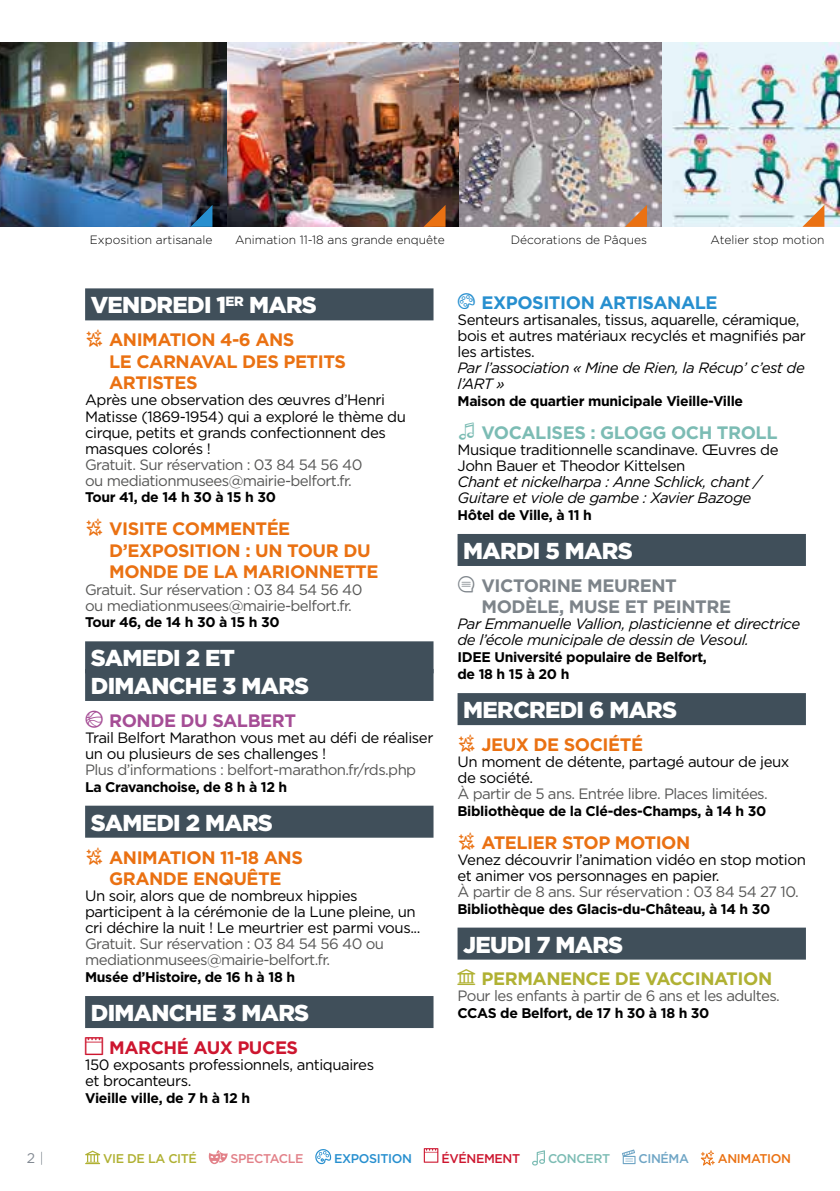
<style>
.page{position:relative;width:840px;height:1191px;background:#fff}
.page>*{position:absolute;margin:0;border:0;box-sizing:border-box;transform-origin:0 0}
.t1{font:900 23px/27.6px "Gotham";letter-spacing:-.03em;color:#fff}
.t2{font:700 18px/21.6px "Gotham";letter-spacing:-.025em;color:#ea7112}
.t3{font:700 18px/21.6px "Gotham";letter-spacing:-.025em;color:#7d848a}
.t4{font:700 18px "Gotham";letter-spacing:-.025em;color:#7cbcb4}
.t5{font:700 18px "Gotham";letter-spacing:-.025em;color:#b0b133}
.t6{font:700 18px "Gotham";letter-spacing:-.025em;color:#278fcf}
.t7{font:700 18px "Gotham";letter-spacing:-.025em;color:#a54d95}
.t8{font:700 18px "Gotham";letter-spacing:-.025em;color:#cd162f}
.t9{font:15px/16px "Gotham";letter-spacing:-.03em;color:#000}
.t10{font:15px/16px "Gotham";letter-spacing:-.04em;color:#575756}
.t11{font:italic 15px/16px "Gotham";letter-spacing:-.03em;color:#000}
.t12{font:700 14px/16.8px "Gotham";letter-spacing:-.025em;color:#000}
.t13{font:14px "Gotham";color:#828992}
.t14{font:500 12.6px "Gotham";letter-spacing:-.03em;color:#b0b133}
.t15{font:500 12.6px "Gotham";letter-spacing:-.03em;color:#278fcf}
.t16{font:500 12.6px "Gotham";letter-spacing:-.03em;color:#e28189}
.t17{font:500 12.6px "Gotham";letter-spacing:-.03em;color:#cd162f}
.t18{font:500 12.6px "Gotham";letter-spacing:-.03em;color:#ea7112}
.t19{font:500 12.6px "Gotham";letter-spacing:-.03em;color:#7cbcb4}
.t20{font:500 12.6px "Gotham";letter-spacing:-.03em;color:#6fa5c5}
.t21{font:300 12px "Gotham";color:#000}
.s1{font-weight:200;font-style:italic;color:#404f5a}
</style>
<div class="page">
<div style="left:85px;top:288px;width:348px;height:32px;background:#404f5a"></div>
<div style="left:85px;top:641px;width:348px;height:32px;background:#404f5a"></div>
<div style="left:85px;top:669px;width:348px;height:32px;background:#404f5a"></div>
<div style="left:85px;top:805px;width:348px;height:32px;background:#404f5a"></div>
<div style="left:85px;top:996px;width:348px;height:32px;background:#404f5a"></div>
<div style="left:457px;top:534px;width:348px;height:32px;background:#404f5a"></div>
<div style="left:457px;top:693px;width:348px;height:32px;background:#404f5a"></div>
<div style="left:457px;top:927px;width:348px;height:32px;background:#404f5a"></div>
<img style="left:0;top:43px;width:839px;height:184px">
<svg style="left:190px;top:205px;width:22px;height:22px"></svg>
<svg style="left:423px;top:205px;width:22px;height:22px"></svg>
<svg style="left:624px;top:205px;width:22px;height:22px"></svg>
<svg style="left:802px;top:205px;width:22px;height:22px"></svg>
<svg style="left:85px;top:1150px;width:15px;height:14px"></svg>
<svg style="left:209px;top:1150px;width:18px;height:14px"></svg>
<svg style="left:315px;top:1149px;width:16px;height:15px"></svg>
<svg style="left:423px;top:1148px;width:15px;height:14px"></svg>
<svg style="left:532px;top:1150px;width:12px;height:15px"></svg>
<svg style="left:622px;top:1149px;width:13px;height:15px"></svg>
<svg style="left:700px;top:1150px;width:14px;height:15px"></svg>
<p class="t21" style="left:90px;top:232px;width:124px">Exposition artisanale</p>
<p class="t21" style="left:235px;top:232px;width:211px">Animation 11-18 ans grande enquête</p>
<p class="t21" style="left:510px;top:232px;width:138px">Décorations de Pâques</p>
<p class="t21" style="left:710px;top:232px;width:115px">Atelier stop motion</p>
<h1 class="t1" style="left:91px;top:291px;width:227px">VENDREDI 1<sup>ER</sup> MARS</h1>
<p class="t2" style="left:109px;top:329px;width:238px">ANIMATION 4-6 ANS<br>LE CARNAVAL DES PETITS<br>ARTISTES</p>
<p class="t9" style="left:85px;top:392px;width:322px">Après une observation des œuvres d’Henri Matisse (1869-1954) qui a exploré le thème du cirque, petits et grands confectionnent des masques colorés !</p>
<p class="t10" style="left:85px;top:456px;width:279px">Gratuit. Sur réservation : 03 84 54 56 40 ou mediationmusees@mairie-belfort.fr.</p>
<p class="t12" style="left:85px;top:489px;width:192px">Tour 41, de 14 h 30 à 15 h 30</p>
<p class="t2" style="left:109px;top:518px;width:271px">VISITE COMMENTÉE<br>D’EXPOSITION : UN TOUR DU<br>MONDE DE LA MARIONNETTE</p>
<p class="t10" style="left:85px;top:581px;width:279px">Gratuit. Sur réservation : 03 84 54 56 40 ou mediationmusees@mairie-belfort.fr.</p>
<p class="t12" style="left:85px;top:614px;width:196px">Tour 46, de 14 h 30 à 15 h 30</p>
<h1 class="t1" style="left:91px;top:644px;width:220px">SAMEDI 2 ET<br>DIMANCHE 3 MARS</h1>
<p class="t7" style="left:109px;top:708px;width:188px">RONDE DU SALBERT</p>
<p class="t9" style="left:85px;top:729px;width:349px">Trail Belfort Marathon vous met au défi de réaliser un ou plusieurs de ses challenges !</p>
<p class="t10" style="left:85px;top:761px;width:332px">Plus d’informations : belfort-marathon.fr/rds.php</p>
<p class="t12" style="left:85px;top:778px;width:204px">La Cravanchoise, de 8 h à 12 h</p>
<h1 class="t1" style="left:91px;top:808px;width:183px">SAMEDI 2 MARS</h1>
<p class="t2" style="left:109px;top:846px;width:195px">ANIMATION 11-18 ANS<br>GRANDE ENQUÊTE</p>
<p class="t9" style="left:85px;top:887px;width:337px">Un soir, alors que de nombreux hippies participent à la cérémonie de la Lune pleine, un cri déchire la nuit ! Le meurtrier est parmi vous...</p>
<p class="t10" style="left:85px;top:935px;width:300px">Gratuit. Sur réservation : 03 84 54 56 40 ou mediationmusees@mairie-belfort.fr.</p>
<p class="t12" style="left:85px;top:968px;width:211px">Musée d’Histoire, de 16 h à 18 h</p>
<h1 class="t1" style="left:91px;top:998px;width:220px">DIMANCHE 3 MARS</h1>
<p class="t8" style="left:109px;top:1035px;width:190px">MARCHÉ AUX PUCES</p>
<p class="t9" style="left:85px;top:1056px;width:290px">150 exposants professionnels, antiquaires et brocanteurs.</p>
<p class="t12" style="left:85px;top:1089px;width:166px">Vieille ville, de 7 h à 12 h</p>
<p class="t6" style="left:481px;top:291px;width:237px">EXPOSITION ARTISANALE</p>
<p class="t9" style="left:457px;top:312px;width:349px">Senteurs artisanales, tissus, aquarelle, céramique, bois et autres matériaux recyclés et magnifiés par les artistes.</p>
<p class="t11" style="left:457px;top:360px;width:348px">Par l’association « Mine de Rien, la Récup’ c’est de l’ART »</p>
<p class="t12" style="left:457px;top:393px;width:287px">Maison de quartier municipale Vieille-Ville</p>
<p class="t4" style="left:481px;top:421px;width:297px">VOCALISES : GLOGG OCH TROLL</p>
<p class="t9" style="left:457px;top:441px;width:322px">Musique traditionnelle scandinave. Œuvres de<br>John Bauer et Theodor Kittelsen</p>
<p class="t11" style="left:457px;top:473px;width:305px">Chant et nickelharpa : Anne Schlick, chant /<br>Guitare et viole de gambe : Xavier Bazoge</p>
<p class="t12" style="left:457px;top:506px;width:136px">Hôtel de Ville, à 11 h</p>
<h1 class="t1" style="left:463px;top:536px;width:171px">MARDI 5 MARS</h1>
<p class="t3" style="left:481px;top:574px;width:251px">VICTORINE MEURENT<br>MODÈLE, MUSE ET PEINTRE</p>
<p class="t11" style="left:457px;top:616px;width:344px">Par Emmanuelle Vallion, plasticienne et directrice de l’école municipale de dessin de Vesoul.</p>
<p class="t12" style="left:457px;top:649px;width:251px">IDEE Université populaire de Belfort, de 18 h 15 à 20 h</p>
<h1 class="t1" style="left:463px;top:696px;width:215px">MERCREDI 6 MARS</h1>
<p class="t2" style="left:481px;top:733px;width:163px">JEUX DE SOCIÉTÉ</p>
<p class="t9" style="left:457px;top:753px;width:333px">Un moment de détente, partagé autour de jeux de société.</p>
<p class="t10" style="left:457px;top:785px;width:311px">À partir de 5 ans. Entrée libre. Places limitées.</p>
<p class="t12" style="left:457px;top:802px;width:310px">Bibliothèque de la Clé-des-Champs, à 14 h 30</p>
<p class="t2" style="left:481px;top:831px;width:210px">ATELIER STOP MOTION</p>
<p class="t9" style="left:457px;top:851px;width:349px">Venez découvrir l’animation vidéo en stop motion et animer vos personnages en papier.</p>
<p class="t10" style="left:457px;top:883px;width:342px">À partir de 8 ans. Sur réservation : 03 84 54 27 10.</p>
<p class="t12" style="left:457px;top:900px;width:314px">Bibliothèque des Glacis-du-Château, à 14 h 30</p>
<h1 class="t1" style="left:463px;top:930px;width:161px">JEUDI 7 MARS</h1>
<p class="t5" style="left:481px;top:967px;width:292px">PERMANENCE DE VACCINATION</p>
<p class="t10" style="left:457px;top:987px;width:324px">Pour les enfants à partir de 6 ans et les adultes.</p>
<p class="t12" style="left:457px;top:1004px;width:253px">CCAS de Belfort, de 17 h 30 à 18 h 30</p>
<p class="t13" style="left:27px;top:1149px;width:18px">2 <span class="s1">|</span></p>
<p class="t14" style="left:103px;top:1150px;width:95px">VIE DE LA CITÉ</p>
<p class="t16" style="left:230px;top:1150px;width:74px">SPECTACLE</p>
<p class="t15" style="left:334px;top:1150px;width:79px">EXPOSITION</p>
<p class="t17" style="left:441px;top:1150px;width:80px">ÉVÉNEMENT</p>
<p class="t19" style="left:547px;top:1150px;width:64px">CONCERT</p>
<p class="t20" style="left:638px;top:1150px;width:52px">CINÉMA</p>
<p class="t18" style="left:717px;top:1150px;width:75px">ANIMATION</p>
</div>
